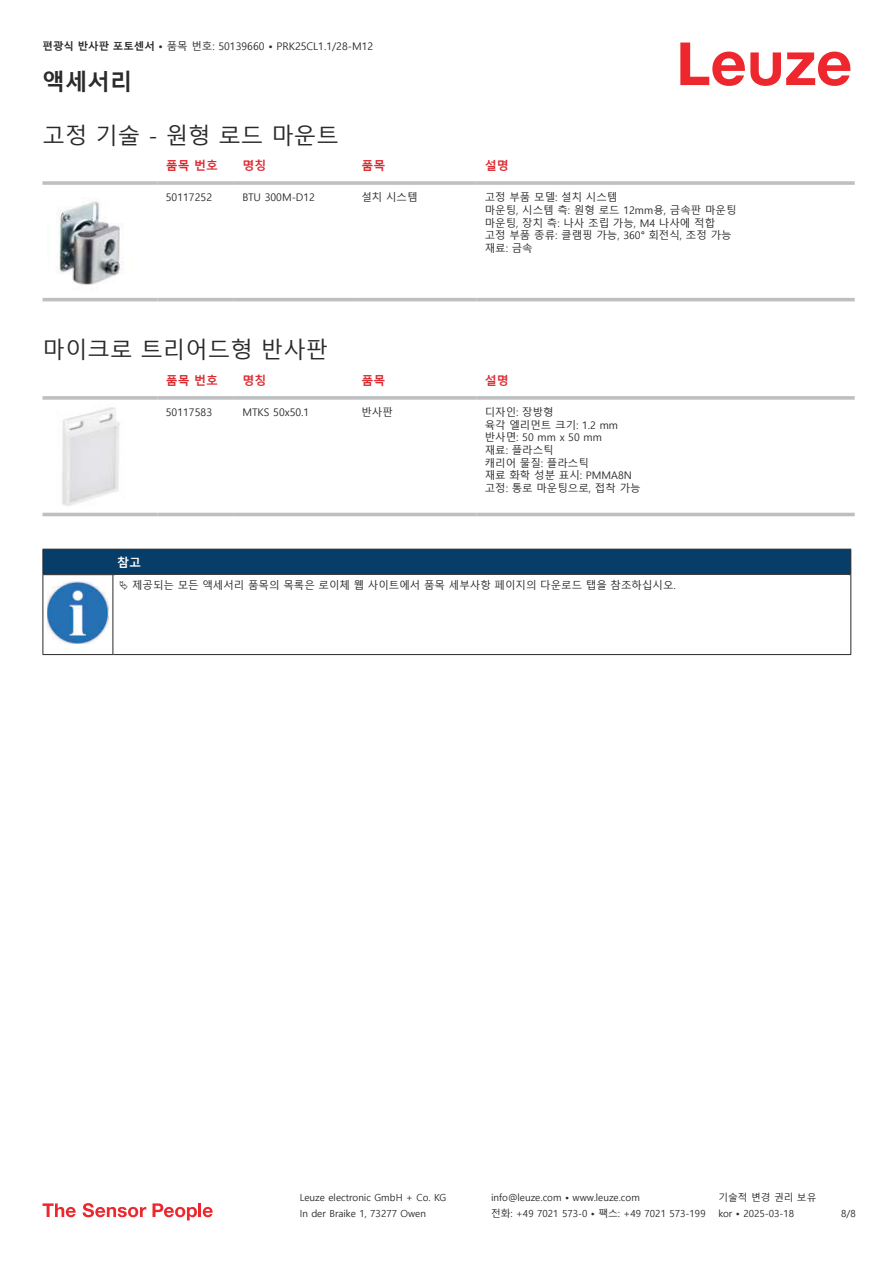
<style>
.page{position:relative;width:893px;height:1263px;background:#fff}
.page>*{position:absolute;margin:0;border:0;box-sizing:border-box;transform-origin:0 0}
.t1{font:22.5px "Malgun Gothic";color:#2b292a}
.t2{font:700 22.5px "Malgun Gothic";color:#2b292a}
.t3{font:700 12px "Malgun Gothic";color:#db2a30}
.t4{font:700 12px "Malgun Gothic";color:#fff}
.t5{font:10.5px/12.6px "Malgun Gothic";color:#2b292a}
.t6{font:9.75px "Malgun Gothic";color:#2b292a}
.s1{font-weight:700}
</style>
<div class="page">
<svg style="left:680px;top:43px;width:170px;height:43px"></svg>
<svg style="left:43px;top:301px;width:812px;height:1px"></svg>
<hr style="left:43px;top:181px;width:114px;height:4px;background:#bdbfc1">
<hr style="left:157px;top:181px;width:77px;height:4px;background:#c8cacb">
<hr style="left:234px;top:181px;width:119px;height:4px;background:#c3c5c6">
<hr style="left:353px;top:181px;width:123px;height:4px;background:#bdbfc1">
<hr style="left:476px;top:181px;width:379px;height:4px;background:#c8cacb">
<hr style="left:43px;top:298px;width:114px;height:3px;background:#bdbfc1">
<hr style="left:157px;top:298px;width:77px;height:3px;background:#bdbfc1">
<hr style="left:234px;top:298px;width:119px;height:3px;background:#bdbfc1">
<hr style="left:353px;top:298px;width:123px;height:3px;background:#bdbfc1">
<hr style="left:476px;top:298px;width:379px;height:3px;background:#bdbfc1">
<img style="left:57px;top:201px;width:65px;height:84px">
<div style="left:43px;top:512px;width:812px;height:5px;background:#ececed"></div>
<svg style="left:43px;top:396px;width:114px;height:4px"></svg>
<svg style="left:157px;top:396px;width:77px;height:4px"></svg>
<svg style="left:234px;top:396px;width:119px;height:4px"></svg>
<svg style="left:353px;top:396px;width:123px;height:4px"></svg>
<svg style="left:476px;top:396px;width:379px;height:4px;background:#c3c5c7"></svg>
<hr style="left:43px;top:513px;width:114px;height:3px;background:#bdbfc1">
<hr style="left:157px;top:513px;width:77px;height:3px;background:#bdbfc1">
<hr style="left:234px;top:513px;width:119px;height:3px;background:#bdbfc1">
<hr style="left:353px;top:513px;width:123px;height:3px;background:#bdbfc1">
<hr style="left:476px;top:513px;width:379px;height:3px;background:#bdbfc1">
<img style="left:62px;top:407px;width:58px;height:99px">
<div style="left:43px;top:549px;width:808px;height:26px;background:#063d69"></div>
<hr style="left:113px;top:574px;width:738px;height:1px;background:#2b292a">
<hr style="left:43px;top:575px;width:1px;height:75px;background:#2b292a">
<hr style="left:113px;top:575px;width:1px;height:75px;background:#2b292a">
<hr style="left:850px;top:575px;width:1px;height:75px;background:#2b292a">
<hr style="left:43px;top:654px;width:70px;height:1px;background:#2b292a">
<hr style="left:113px;top:654px;width:738px;height:1px;background:#2b292a">
<img style="left:47px;top:581px;width:61px;height:63px">
<svg style="left:43px;top:1203px;width:33px;height:14px"></svg>
<svg style="left:83px;top:1203px;width:63px;height:14px"></svg>
<svg style="left:153px;top:1203px;width:44px;height:17px"></svg>
<hr style="left:198px;top:1203px;width:3px;height:14px;background:#ed272d">
<svg style="left:203px;top:1207px;width:10px;height:10px"></svg>
<p class="t5" style="left:43px;top:40px;width:332px"><span class="s1">편광식 반사판 포토센서 •</span> 품목 번호: 50139660 <span class="s1">•</span> PRK25CL1.1/28-M12</p>
<h1 class="t2" style="left:43px;top:69px;width:91px">액세서리</h1>
<h1 class="t1" style="left:43px;top:123px;width:298px">고정 기술 - 원형 로드 마운트</h1>
<p class="t3" style="left:166px;top:159px;width:54px">품목 번호</p>
<p class="t3" style="left:242px;top:159px;width:25px">명칭</p>
<p class="t3" style="left:361px;top:159px;width:25px">품목</p>
<p class="t3" style="left:485px;top:159px;width:25px">설명</p>
<p class="t5" style="left:166px;top:191px;width:48px">50117252</p>
<p class="t5" style="left:242px;top:191px;width:74px">BTU 300M-D12</p>
<p class="t5" style="left:361px;top:191px;width:58px">설치 시스템</p>
<p class="t5" style="left:485px;top:191px;width:253px">고정 부품 모델: 설치 시스템<br>마운팅, 시스템 측: 원형 로드 12mm용, 금속판 마운팅 마운팅, 장치 측: 나사 조립 가능, M4 나사에 적합 고정 부품 종류: 클램핑 가능, 360° 회전식, 조정 가능 재료: 금속</p>
<h1 class="t1" style="left:43px;top:337px;width:287px">마이크로 트리어드형 반사판</h1>
<p class="t3" style="left:166px;top:374px;width:54px">품목 번호</p>
<p class="t3" style="left:242px;top:374px;width:25px">명칭</p>
<p class="t3" style="left:361px;top:374px;width:25px">품목</p>
<p class="t3" style="left:485px;top:374px;width:25px">설명</p>
<p class="t5" style="left:166px;top:406px;width:48px">50117583</p>
<p class="t5" style="left:242px;top:406px;width:68px">MTKS 50x50.1</p>
<p class="t5" style="left:361px;top:406px;width:33px">반사판</p>
<p class="t5" style="left:485px;top:406px;width:157px">디자인: 장방형<br>육각 엘리먼트 크기: 1.2 mm 반사면: 50 mm x 50 mm<br>재료: 플라스틱<br>캐리어 물질: 플라스틱<br>재료 화학 성분 표시: PMMA8N 고정: 통로 마운팅으로, 접착 가능</p>
<p class="t4" style="left:117px;top:555px;width:25px">참고</p>
<p class="t5" style="left:132px;top:579px;width:545px">제공되는 모든 액세서리 품목의 목록은 로이체 웹 사이트에서 품목 세부사항 페이지의 다운로드 탭을 참조하십시오.</p>
<p class="t6" style="left:300px;top:1192px;width:148px">Leuze electronic GmbH + Co. KG</p>
<p class="t6" style="left:491px;top:1192px;width:150px">info@leuze.com • www.leuze.com</p>
<p class="t6" style="left:718px;top:1192px;width:100px">기술적 변경 권리 보유</p>
<p class="t6" style="left:300px;top:1208px;width:128px">In der Braike 1, 73277 Owen</p>
<p class="t6" style="left:491px;top:1208px;width:216px">전화: +49 7021 573-0 • 팩스: +49 7021 573-199</p>
<p class="t6" style="left:718px;top:1208px;width:77px">kor • 2025-03-18</p>
<p class="t6" style="left:841px;top:1208px;width:16px">8/8</p>
</div>
